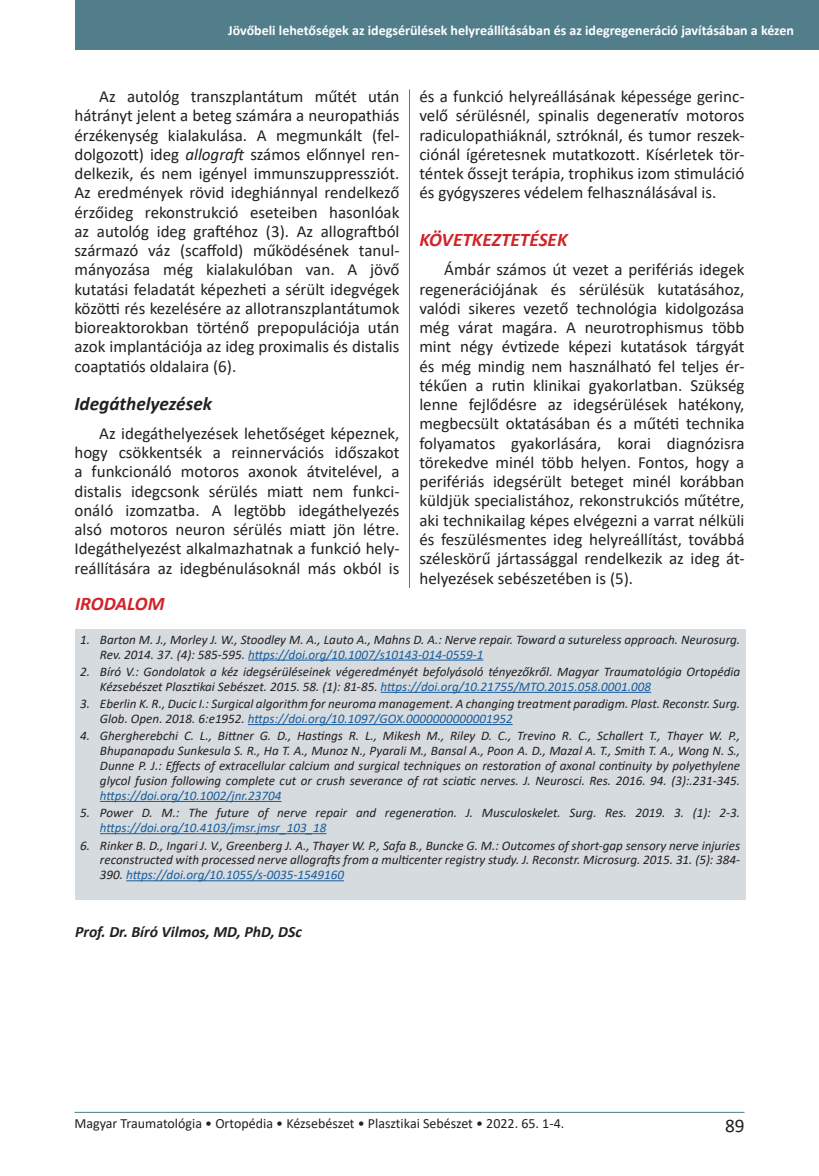
<style>
.page{position:relative;width:819px;height:1176px;background:#fff}
.page>*{position:absolute;margin:0;border:0;box-sizing:border-box;transform-origin:0 0}
.Címsor_1{font:italic 700 19.25px "Calibri";color:#d1232a}
.Címsor_2{font:italic 700 19.25px "Calibri";color:#231f20}
.t1{font:19.25px "Calibri";color:#231f20}
.Alapbekezdés_2_hasáb{font:16.97px/19.2px "Calibri";color:#231f20;text-align:justify}
.Szerző_név_végén{font:italic 700 15.75px "Calibri";color:#231f20}
.t2{font:700 14px "Calibri";color:#fff}
.t3{font:14px "Calibri";color:#231f20}
.t4{font:italic 13.12px/14.9px "Calibri";color:#231f20}
.s1{font-style:italic}
.s2{color:#175d9e}
</style>
<div class="page">
<hr style="left:409px;top:89px;width:1px;height:997px;background:#527d8b">
<div style="left:75px;top:0;width:744px;height:50px;background:#527d8b"></div>
<div style="left:399px;top:588px;width:18px;height:506px;background:#fff"></div>
<hr style="left:74px;top:1112px;width:670px;height:1px;background:#527d8b">
<div style="left:75px;top:629px;width:670px;height:270px;background:#d6dbdf"></div>
<hr style="left:248px;top:659px;width:235px;height:1px;background:#175d9e">
<hr style="left:380px;top:692px;width:271px;height:1px;background:#175d9e">
<hr style="left:248px;top:724px;width:264px;height:1px;background:#175d9e">
<hr style="left:100px;top:801px;width:181px;height:1px;background:#175d9e">
<hr style="left:100px;top:833px;width:226px;height:1px;background:#175d9e">
<hr style="left:126px;top:880px;width:218px;height:1px;background:#175d9e">
<p class="t2" style="left:228px;top:20px;width:567px">Jövőbeli lehetőségek az idegsérülések helyreállításában és az idegregeneráció javításában a kézen</p>
<p class="Alapbekezdés_2_hasáb" style="left:74px;top:86px;width:326px;text-indent:25px">Az autológ transzplantátum műtét után hátrányt jelent a beteg számára a neuropathiás érzékenység kialakulása. A megmunkált (fel&shy;dolgozott) ideg <span class="s1">allograft</span> számos előnnyel ren&shy;delkezik, és nem igényel immunszuppressziót.<br>Az eredmények rövid ideghiánnyal rendelkező érzőideg rekonstrukció eseteiben hasonlóak az autológ ideg graftéhoz (3). Az allograftból származó váz (scaffold) működésének tanul&shy;mányozása még kialakulóban van. A jövő kutatási feladatát képezheti a sérült idegvégek közötti rés kezelésére az allotranszplantátumok bioreaktorokban történő prepopulációja után azok implantációja az ideg proximalis és distalis coaptatiós oldalaira (6).</p>
<p class="Címsor_2" style="left:74px;top:390px;width:139px">Idegáthelyezések</p>
<p class="Alapbekezdés_2_hasáb" style="left:74px;top:423px;width:326px;text-indent:25px">Az idegáthelyezések lehetőséget képeznek, hogy csökkentsék a reinnervációs időszakot a funkcionáló motoros axonok átvitelével, a distalis idegcsonk sérülés miatt nem funkci&shy;onáló izomzatba. A legtöbb idegáthelyezés alsó motoros neuron sérülés miatt jön létre.<br>Idegáthelyezést alkalmazhatnak a funkció hely&shy;reállítására az idegbénulásoknál más okból is</p>
<p class="Címsor_1" style="left:75px;top:590px;width:91px">IRODALOM</p>
<p class="Alapbekezdés_2_hasáb" style="left:419px;top:86px;width:326px">és a funkció helyreállásának képessége gerinc&shy;velő sérülésnél, spinalis degeneratív motoros radiculopathiáknál, sztróknál, és tumor reszek&shy;ciónál ígéretesnek mutatkozott. Kísérletek tör&shy;téntek őssejt terápia, trophikus izom stimuláció és gyógyszeres védelem felhasználásával is.</p>
<p class="Címsor_1" style="left:419px;top:226px;width:150px">KÖVETKEZTETÉSEK</p>
<p class="Alapbekezdés_2_hasáb" style="left:419px;top:260px;width:326px;text-indent:25px">Ámbár számos út vezet a perifériás idegek regenerációjának és sérülésük kutatásához, valódi sikeres vezető technológia kidolgozása még várat magára. A neurotrophismus több mint négy évtizede képezi kutatások tárgyát és még mindig nem használható fel teljes ér&shy;tékűen a rutin klinikai gyakorlatban. Szükség lenne fejlődésre az idegsérülések hatékony, megbecsült oktatásában és a műtéti technika folyamatos gyakorlására, korai diagnózisra törekedve minél több helyen. Fontos, hogy a perifériás idegsérült beteget minél korábban küldjük specialistához, rekonstrukciós műtétre, aki technikailag képes elvégezni a varrat nélküli és feszülésmentes ideg helyreállítást, továbbá széleskörű jártassággal rendelkezik az ideg át&shy;helyezések sebészetében is (5).</p>
<p class="t4" style="left:100px;top:631px;width:641px;text-indent:-20px">1. Barton M. J., Morley J. W., Stoodley M. A., Lauto A., Mahns D. A.: Nerve repair. Toward a sutureless approach. Neurosurg.<br>Rev. 2014. 37. (4): 585-595. <span class="s2">https://doi.org/10.1007/s10143-014-0559-1</span></p>
<p class="t4" style="left:100px;top:663px;width:641px;text-indent:-20px">2. Bíró V.: Gondolatok a kéz idegsérüléseinek végeredményét befolyásoló tényezőkről. Magyar Traumatológia Ortopédia<br>Kézsebészet Plasztikai Sebészet. 2015. 58. (1): 81-85. <span class="s2">https://doi.org/10.21755/MTO.2015.058.0001.008</span></p>
<p class="t4" style="left:100px;top:696px;width:641px;text-indent:-20px">3. Eberlin K. R., Ducic I.: Surgical algorithm for neuroma management. A changing treatment paradigm. Plast. Reconstr. Surg.<br>Glob. Open. 2018. 6:e1952. <span class="s2">https://doi.org/10.1097/GOX.0000000000001952</span></p>
<p class="t4" style="left:100px;top:728px;width:641px;text-align:justify;text-indent:-20px">4. Ghergherebchi C. L., Bittner G. D., Hastings R. L., Mikesh M., Riley D. C., Trevino R. C., Schallert T., Thayer W. P., Bhupanapadu Sunkesula S. R., Ha T. A., Munoz N., Pyarali M., Bansal A., Poon A. D., Mazal A. T., Smith T. A., Wong N. S., Dunne P. J.: Effects of extracellular calcium and surgical techniques on restoration of axonal continuity by polyethylene glycol fusion following complete cut or crush severance of rat sciatic nerves. J. Neurosci. Res. 2016. 94. (3):.231-345. <span class="s2">https://doi.org/10.1002/jnr.23704</span></p>
<p class="t4" style="left:100px;top:805px;width:641px;text-indent:-20px">5. Power D. M.: The future of nerve repair and regeneration. J. Musculoskelet. Surg. Res. 2019. 3. (1): 2-3. <span class="s2">https://doi.org/10.4103/jmsr.jmsr_103_18</span></p>
<p class="t4" style="left:100px;top:837px;width:641px;text-align:justify;text-indent:-20px">6. Rinker B. D., Ingari J. V., Greenberg J. A., Thayer W. P., Safa B., Buncke G. M.: Outcomes of short-gap sensory nerve injuries reconstructed with processed nerve allografts from a multicenter registry study. J. Reconstr. Microsurg. 2015. 31. (5): 384- 390. <span class="s2">https://doi.org/10.1055/s-0035-1549160</span></p>
<p class="Szerző_név_végén" style="left:75px;top:920px;width:228px">Prof. Dr. Bíró Vilmos, MD, PhD, DSc</p>
<p class="t3" style="left:74px;top:1113px;width:491px">Magyar Traumatológia • Ortopédia • Kézsebészet • Plasztikai Sebészet • 2022. 65. 1-4.</p>
<p class="t1" style="left:725px;top:1112px;width:21px">89</p>
</div>
